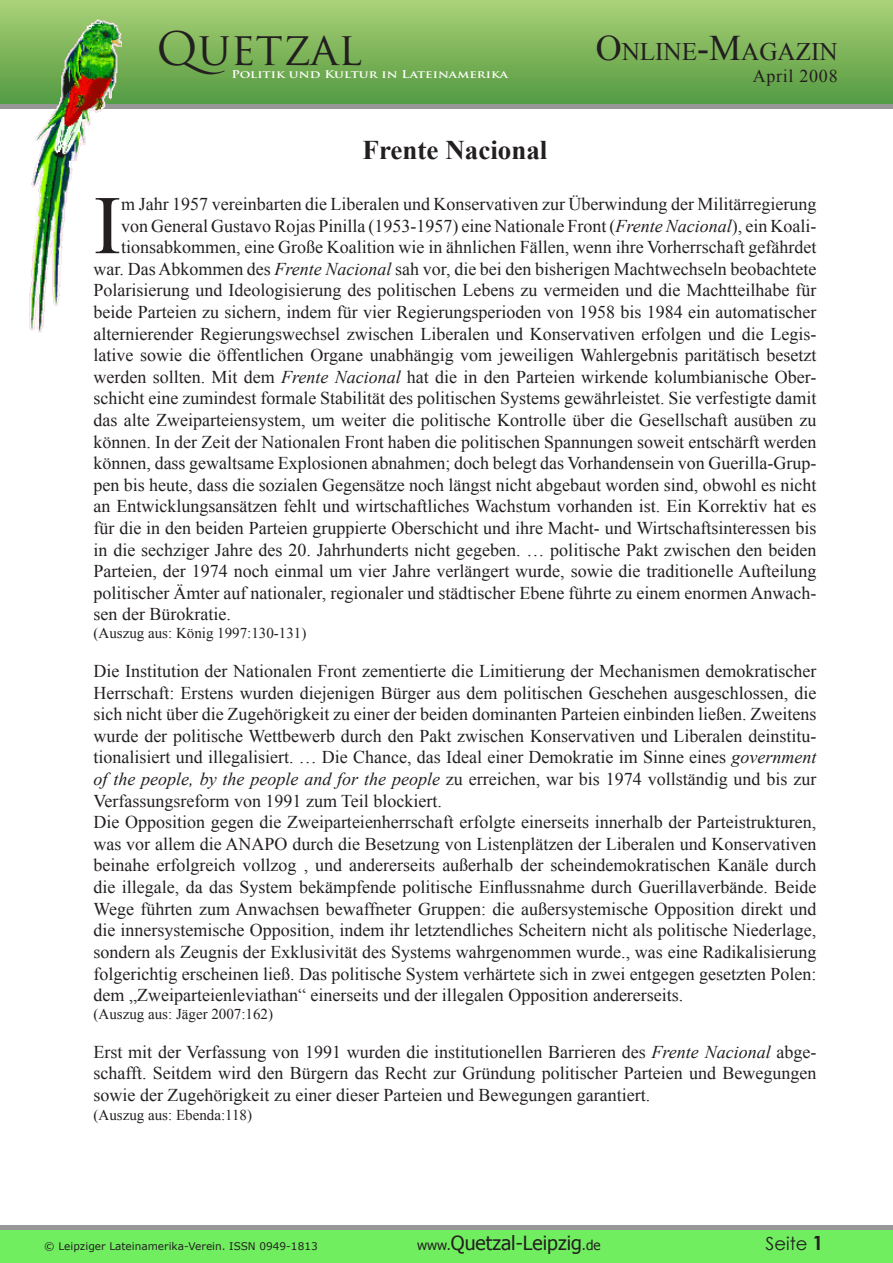
<style>
.page{position:relative;width:893px;height:1263px;background:#fff}
.page>*{position:absolute;margin:0;border:0;box-sizing:border-box;transform-origin:0 0}
.t1{font:83.25px "Times New Roman";color:#231f20}
.t2{font:45px "Trajan Pro";color:#231f20}
.Titel{font:700 27px "Times New Roman";color:#231f20}
.t3{font:25.2px "Times New Roman";color:#231f20}
.t4{font:19.5px "Tahoma";color:#231f20}
.t5{font:18px/21.6px "Times New Roman";color:#231f20;text-align:justify}
.t6{font:18px "Times New Roman";letter-spacing:.04em;color:#231f20}
.t7{font:18px "Century Gothic";color:#231f20}
.t8{font:15px "Times New Roman";color:#231f20}
.t9{font:10.5px "Verdana";color:#231f20}
.t10{font:700 10.5px "Trajan Pro";color:#fff;scale:1.24 1}
.s1{font-size:36px}
.s2{font-style:italic}
.s3{font-size:13.5px}
</style>
<div class="page">
<div style="left:0;top:1px;width:893px;height:103px;background:linear-gradient(to bottom,#aad177,#539a41)"></div>
<div style="left:0;top:104px;width:893px;height:5px;background:#979797"></div>
<hr style="left:0;top:1225px;width:893px;height:4px;background:#979797">
<div style="left:0;top:1230px;width:893px;height:33px;background:#71ee60"></div>
<img style="left:28px;top:15px;width:94px;height:318px">
<p class="t2" style="left:156px;top:20px;width:207px">QUETZAL</p>
<p class="t10" style="left:231px;top:68px;width:225px">Politik und Kultur in Lateinamerika</p>
<p class="Titel" style="left:363px;top:131px;width:186px">Frente Nacional</p>
<p class="t3" style="left:596px;top:35px;width:244px"><span class="s1">O</span>nline<span class="s1">-M</span>agazin</p>
<p class="t6" style="left:753px;top:64px;width:86px">April 2008</p>
<p class="t1" style="left:94px;top:169px;width:29px">I</p>
<p class="t5" style="left:121px;top:193px;width:697px">m Jahr 1957 vereinbarten die Liberalen und Konservativen zur Überwindung der Militär-regierung</p>
<p class="t5" style="left:121px;top:214px;width:697px">von General Gustavo Rojas Pinilla (1953-1957) eine Nationale Front (<span class="s2">Frente Nacional</span>), ein Koali-</p>
<p class="t5" style="left:121px;top:236px;width:697px">tionsabkommen, eine Große Koalition wie in ähnlichen Fällen, wenn ihre Vorherrschaft gefährdet</p>
<p class="t5" style="left:94px;top:258px;width:724px">war. Das Abkommen des <span class="s2">Frente Nacional</span> sah vor, die bei den bis-herigen Machtwechseln beobachtete</p>
<p class="t5" style="left:94px;top:279px;width:724px">Polarisierung und Ideologisierung des politischen Lebens zu vermeiden und die Machtteilhabe für</p>
<p class="t5" style="left:94px;top:301px;width:724px">beide Parteien zu sichern, indem für vier Regierungs-perioden von 1958 bis 1984 ein automatischer</p>
<p class="t5" style="left:94px;top:322px;width:724px">alternierender Regierungswechsel zwischen Liberalen und Konservativen erfolgen und die Legis-</p>
<p class="t5" style="left:94px;top:344px;width:724px">lative sowie die öffentlichen Organe un-abhängig vom jeweiligen Wahlergebnis paritätisch besetzt</p>
<p class="t5" style="left:94px;top:366px;width:724px">werden sollten. Mit dem <span class="s2">Frente Nacional</span> hat die in den Parteien wirkende kolumbianische Ober-</p>
<p class="t5" style="left:94px;top:387px;width:724px">schicht eine zumindest formale Stabilität des politischen Systems gewährleistet. Sie verfestigte damit</p>
<p class="t5" style="left:94px;top:409px;width:724px">das alte Zwei-parteiensystem, um weiter die politische Kontrolle über die Gesellschaft ausüben zu</p>
<p class="t5" style="left:94px;top:430px;width:724px">können. In der Zeit der Nationalen Front haben die politischen Spannungen soweit entschärft werden</p>
<p class="t5" style="left:94px;top:452px;width:724px">können, dass gewaltsame Explosionen abnahmen; doch belegt das Vorhandensein von Guerilla-Grup-</p>
<p class="t5" style="left:94px;top:474px;width:724px">pen bis heute, dass die sozialen Gegensätze noch längst nicht abgebaut worden sind, obwohl es nicht</p>
<p class="t5" style="left:94px;top:495px;width:724px">an Entwicklungsansätzen fehlt und wirtschaftliches Wachstum vorhan-den ist. Ein Korrektiv hat es</p>
<p class="t5" style="left:94px;top:517px;width:724px">für die in den beiden Parteien gruppierte Oberschicht und ihre Macht- und Wirtschaftsinteressen bis</p>
<p class="t5" style="left:94px;top:538px;width:724px">in die sechziger Jahre des 20. Jahrhunderts nicht gegeben. … politische Pakt zwischen den beiden</p>
<p class="t5" style="left:94px;top:560px;width:724px">Parteien, der 1974 noch einmal um vier Jahre verlängert wurde, sowie die traditionelle Aufteilung</p>
<p class="t5" style="left:94px;top:582px;width:724px">politischer Ämter auf nationaler, regionaler und städtischer Ebene führte zu einem enormen Anwach-</p>
<p class="t5" style="left:94px;top:603px;width:139px">sen der Bürokratie.</p>
<p class="t8" style="left:94px;top:623px;width:214px">(Auszug aus: König 1997:130-131)</p>
<p class="t5" style="left:94px;top:660px;width:724px">Die Institution der Nationalen Front zementierte die Limitierung der Mechanismen demokra-tischer Herrschaft: Erstens wurden diejenigen Bürger aus dem politischen Geschehen ausge- schlossen, die sich nicht über die Zugehörigkeit zu einer der beiden dominanten Parteien einbinden ließen. Zweitens wurde der politische Wettbewerb durch den Pakt zwischen Kon-servativen und Liberalen deinstitu&shy;tionalisiert und illegalisiert. … Die Chance, das Ideal einer Demokratie im Sinne eines <span class="s2">government of the people, by the people and for the people</span> zu erreichen, war bis 1974 vollständig und bis zur Verfassungsreform von 1991 zum Teil blockiert.</p>
<p class="t5" style="left:94px;top:811px;width:724px">Die Opposition gegen die Zweiparteienherrschaft erfolgte einerseits innerhalb der Partei- strukturen, was vor allem die ANAPO durch die Besetzung von Listenplätzen der Liberalen und Konservativen beinahe erfolgreich vollzog , und andererseits außerhalb der scheindemo-kratischen Kanäle durch die illegale, da das System bekämpfende politische Einflussnahme durch Guerillaverbände. Beide Wege führten zum Anwachsen bewaffneter Gruppen: die außersystemische Opposition direkt und die innersystemische Opposition, indem ihr letzt-endliches Scheitern nicht als politische Niederlage, sondern als Zeugnis der Exklusivität des Systems wahrgenommen wurde., was eine Radikalisierung folgerichtig erscheinen ließ. Das politische System verhärtete sich in zwei entgegen gesetzten Polen: dem „Zweiparteien-leviathan“ einerseits und der illegalen Opposition andererseits.</p>
<p class="t8" style="left:94px;top:1004px;width:181px">(Auszug aus: Jäger 2007:162)</p>
<p class="t5" style="left:94px;top:1040px;width:724px">Erst mit der Verfassung von 1991 wurden die institutionellen Barrieren des <span class="s2">Frente Nacional</span> abge&shy;schafft. Seitdem wird den Bürgern das Recht zur Gründung politischer Parteien und Bewegungen sowie der Zugehörigkeit zu einer dieser Parteien und Bewegungen garantiert.</p>
<p class="t8" style="left:94px;top:1105px;width:160px">(Auszug aus: Ebenda:118)</p>
<p class="t9" style="left:44px;top:1239px;width:275px">© Leipziger Lateinamerika-Verein. ISSN 0949-1813</p>
<p class="t4" style="left:417px;top:1230px;width:185px"><span class="s3">www.</span>Quetzal-Leipzig<span class="s3">.de</span></p>
<p class="t7" style="left:766px;top:1231px;width:44px">Seite</p>
</div>
